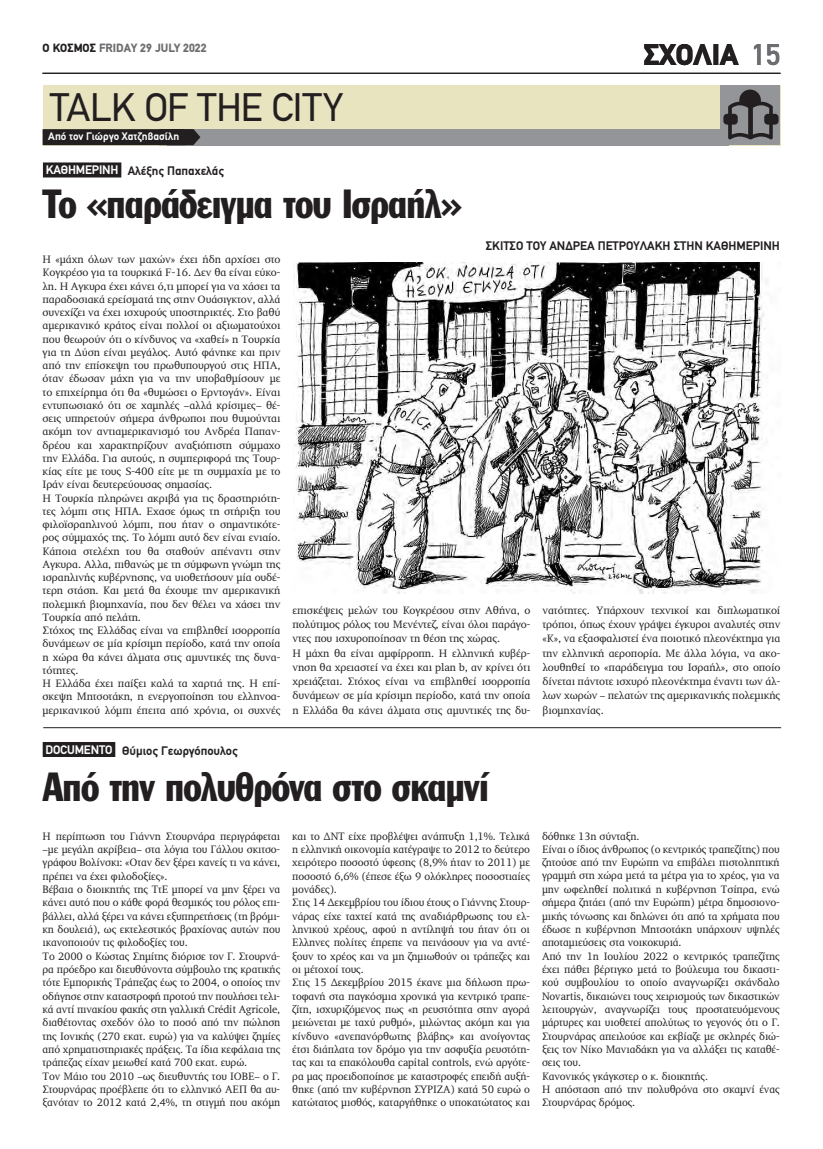
<style>
.page{position:relative;width:823px;height:1149px;background:#fff}
.page>*{position:absolute;margin:0;border:0;box-sizing:border-box;transform-origin:0 0}
.t1{font:40px "Franklin Gothic Greek Cond";letter-spacing:-.015em;color:#231f20}
.t2{font:40px "PF Din Text";letter-spacing:-.005em;color:#231f20}
.t3{font:900 30px "PF Din Text";color:#231f20}
.t4{font:500 30px "PF Din Text";color:#6c6d70}
.t5{font:700 12.5px "PF Din Text";color:#231f20}
.t6{font:700 12.5px "PF Din Text";letter-spacing:-.01em;color:#fff}
.t7{font:900 12px "PF Din Text";color:#6c6d70}
.t8{font:11px/13.3px "PF Diplomat";letter-spacing:-.01em;color:#231f20}
.t9{font:700 11px "PF Din Text";letter-spacing:.005em;color:#fff}
.s1{color:#231f20}
.s2{color:#fff}
</style>
<div class="page">
<hr style="left:43px;top:73px;width:737px;height:1px;background:#231f20">
<div style="left:43px;top:85px;width:737px;height:60px;background:#e8e4c0"></div>
<div style="left:167px;top:129px;width:561px;height:16px;background:#939598"></div>
<svg style="left:185px;top:129px;width:15px;height:16px"></svg>
<div style="left:43px;top:129px;width:142px;height:16px;background:#231f20"></div>
<div style="left:720px;top:85px;width:60px;height:60px;background:#939598"></div>
<svg style="left:723px;top:89px;width:55px;height:51px"></svg>
<div style="left:43px;top:162px;width:78px;height:15px;background:#231f20"></div>
<img style="left:294px;top:262px;width:473px;height:331px">
<div style="left:43px;top:741px;width:72px;height:15px;background:#231f20"></div>
<hr style="left:43px;top:727px;width:737px;height:1px;background:#231f20">
<p class="t7" style="left:43px;top:40px;width:165px"><span class="s1">Ο ΚΟΣΜΟΣ</span> FRIDAY 29 JULY 2022</p>
<h2 class="t3" style="left:643px;top:37px;width:96px">ΣΧΟΛΙΑ</h2>
<h1 class="t2" style="left:50px;top:84px;width:294px">TALK OF THE CITY</h1>
<p class="t9" style="left:48px;top:130px;width:132px">Από τον Γιώργο Χατζηβασίλη</p>
<p class="t6" style="left:46px;top:162px;width:74px">ΚΑΘΗΜΕΡΙΝΗ</p>
<h1 class="t1" style="left:43px;top:181px;width:420px">Το «παράδειγμα του Ισραήλ»</h1>
<p class="t5" style="left:128px;top:163px;width:98px">Αλέξης Παπαχελάς</p>
<h2 class="t4" style="left:751px;top:38px;width:30px">15</h2>
<p class="t8" style="left:43px;top:253px;width:239px">Η «μάχη όλων των μαχών» έχει ήδη αρχίσει στο Κογκρέσο για τα τουρκικά F-16. Δεν θα είναι εύκο&shy;λη. Η Αγκυρα έχει κάνει ό,τι μπορεί για να χάσει τα παραδοσιακά ερείσματά της στην Ουάσιγκτον, αλλά συνεχίζει να έχει ισχυρούς υποστηρικτές. Στο βαθύ αμερικανικό κράτος είναι πολλοί οι αξιωματούχοι που θεωρούν ότι ο κίνδυνος να «χαθεί» η Τουρκία για τη Δύση είναι μεγάλος. Αυτό φάνηκε και πριν από την επίσκεψη του πρωθυπουργού στις ΗΠΑ, όταν έδωσαν μάχη για να την υποβαθμίσουν με το επιχείρημα ότι θα «θυμώσει ο Ερντογάν». Είναι εντυπωσιακό ότι σε χαμηλές –αλλά κρίσιμες– θέ&shy;σεις υπηρετούν σήμερα άνθρωποι που θυμούνται ακόμη τον αντιαμερικανισμό του Ανδρέα Παπαν&shy;δρέου και χαρακτηρίζουν αναξιόπιστη σύμμαχο την Ελλάδα. Για αυτούς, η συμπεριφορά της Τουρ&shy;κίας είτε με τους S-400 είτε με τη συμμαχία με το Ιράν είναι δευτερεύουσας σημασίας.<br>Η Τουρκία πληρώνει ακριβά για τις δραστηριότη&shy;τες λόμπι στις ΗΠΑ. Εχασε όμως τη στήριξη του φιλοϊσραηλινού λόμπι, που ήταν ο σημαντικότε&shy;ρος σύμμαχός της. Το λόμπι αυτό δεν είναι ενιαίο.<br>Κάποια στελέχη του θα σταθούν απέναντι στην Αγκυρα. Αλλα, πιθανώς με τη σύμφωνη γνώμη της ισραηλινής κυβέρνησης, να υιοθετήσουν μία ουδέ&shy;τερη στάση. Και μετά θα έχουμε την αμερικανική πολεμική βιομηχανία, που δεν θέλει να χάσει την Τουρκία από πελάτη.<br>Στόχος της Ελλάδας είναι να επιβληθεί ισορροπία δυνάμεων σε μία κρίσιμη περίοδο, κατά την οποία η χώρα θα κάνει άλματα στις αμυντικές της δυνα&shy;τότητες.<br>Η Ελλάδα έχει παίξει καλά τα χαρτιά της. Η επί&shy;σκεψη Μητσοτάκη, η ενεργοποίηση του ελληνοα&shy;μερικανικού λόμπι έπειτα από χρόνια, οι συχνές</p>
<p class="t5" style="left:45px;top:743px;width:193px"><span class="s2">DOCUMENTO</span> Θύμιος Γεωργόπουλος</p>
<p class="t5" style="left:485px;top:238px;width:295px">ΣΚΙΤΣΟ ΤΟΥ ΑΝΔΡΕΑ ΠΕΤΡΟΥΛΑΚΗ ΣΤΗΝ ΚΑΘΗΜΕΡΙΝΗ</p>
<p class="t8" style="left:292px;top:603px;width:239px;line-height:14.2px">επισκέψεις μελών του Κογκρέσου στην Αθήνα, ο πολύτιμος ρόλος του Μενέντεζ, είναι όλοι παράγο&shy;ντες που ισχυροποίησαν τη θέση της χώρας.<br>Η μάχη θα είναι αμφίρροπη. Η ελληνική κυβέρ&shy;νηση θα χρειαστεί να έχει και plan b, αν κρίνει ότι χρειάζεται. Στόχος είναι να επιβληθεί ισορροπία δυνάμεων σε μία κρίσιμη περίοδο, κατά την οποία η Ελλάδα θα κάνει άλματα στις αμυντικές της δυ-</p>
<p class="t8" style="left:542px;top:603px;width:239px;line-height:14.2px;text-align:justify">νατότητες. Υπάρχουν τεχνικοί και διπλωματικοί τρόποι, όπως έχουν γράψει έγκυροι αναλυτές στην «Κ», να εξασφαλιστεί ένα ποιοτικό πλεονέκτημα για την ελληνική αεροπορία. Με άλλα λόγια, να ακο&shy;λουθηθεί το «παράδειγμα του Ισραήλ», στο οποίο δίνεται πάντοτε ισχυρό πλεονέκτημα έναντι των άλ&shy;λων χωρών – πελατών της αμερικανικής πολεμικής βιομηχανίας.</p>
<h1 class="t1" style="left:43px;top:763px;width:447px">Από την πολυθρόνα στο σκαμνί</h1>
<p class="t8" style="left:43px;top:829px;width:239px">Η περίπτωση του Γιάννη Στουρνάρα περιγράφεται –με μεγάλη ακρίβεια– στα λόγια του Γάλλου σκιτσο&shy;γράφου Βολίνσκι: «Οταν δεν ξέρει κανείς τι να κάνει, πρέπει να έχει φιλοδοξίες».<br>Βέβαια ο διοικητής της ΤτΕ μπορεί να μην ξέρει να κάνει αυτό που ο κάθε φορά θεσμικός του ρόλος επι&shy;βάλλει, αλλά ξέρει να κάνει εξυπηρετήσεις (τη βρόμι&shy;κη δουλειά), ως εκτελεστικός βραχίονας αυτών που ικανοποιούν τις φιλοδοξίες του.<br>Το 2000 ο Κώστας Σημίτης διόρισε τον Γ. Στουρνά&shy;ρα πρόεδρο και διευθύνοντα σύμβουλο της κρατικής τότε Εμπορικής Τράπεζας έως το 2004, ο οποίος την οδήγησε στην καταστροφή προτού την πουλήσει τελι&shy;κά αντί πινακίου φακής στη γαλλική Crédit Agricole, διαθέτοντας σχεδόν όλο το ποσό από την πώληση της Ιονικής (270 εκατ. ευρώ) για να καλύψει ζημίες από χρηματιστηριακές πράξεις. Τα ίδια κεφάλαια της τράπεζας είχαν μειωθεί κατά 700 εκατ. ευρώ.<br>Τον Μάιο του 2010 –ως διευθυντής του ΙΟΒΕ– ο Γ.<br>Στουρνάρας προέβλεπε ότι το ελληνικό ΑΕΠ θα αυ&shy;ξανόταν το 2012 κατά 2,4%, τη στιγμή που ακόμη</p>
<p class="t8" style="left:292px;top:829px;width:239px">και το ΔΝΤ είχε προβλέψει ανάπτυξη 1,1%. Τελικά η ελληνική οικονομία κατέγραψε το 2012 το δεύτερο χειρότερο ποσοστό ύφεσης (8,9% ήταν το 2011) με ποσοστό 6,6% (έπεσε έξω 9 ολόκληρες ποσοστιαίες μονάδες).<br>Στις 14 Δεκεμβρίου του ίδιου έτους ο Γιάννης Στουρ&shy;νάρας είχε ταχτεί κατά της αναδιάρθρωσης του ελ&shy;ληνικού χρέους, αφού η αντίληψή του ήταν ότι οι Ελληνες πολίτες έπρεπε να πεινάσουν για να αντέ&shy;ξουν το χρέος και να μη ζημιωθούν οι τράπεζες και οι μέτοχοί τους.<br>Στις 15 Δεκεμβρίου 2015 έκανε μια δήλωση πρω&shy;τοφανή στα παγκόσμια χρονικά για κεντρικό τραπε&shy;ζίτη, ισχυριζόμενος πως «η ρευστότητα στην αγορά μειώνεται με ταχύ ρυθμό», μιλώντας ακόμη και για κίνδυνο «ανεπανόρθωτης βλάβης» και ανοίγοντας έτσι διάπλατα τον δρόμο για την ασφυξία ρευστότη&shy;τας και τα επακόλουθα capital controls, ενώ αργότε&shy;ρα μας προειδοποίησε με καταστροφές επειδή αυξή&shy;θηκε (από την κυβέρνηση ΣΥΡΙΖΑ) κατά 50 ευρώ ο κατώτατος μισθός, καταργήθηκε ο υποκατώτατος και</p>
<p class="t8" style="left:541px;top:829px;width:239px">δόθηκε 13η σύνταξη.<br>Είναι ο ίδιος άνθρωπος (ο κεντρικός τραπεζίτης) που ζητούσε από την Ευρώπη να επιβάλει πιστοληπτική γραμμή στη χώρα μετά τα μέτρα για το χρέος, για να μην ωφεληθεί πολιτικά η κυβέρνηση Τσίπρα, ενώ σήμερα ζητάει (από την Ευρώπη) μέτρα δημοσιονο&shy;μικής τόνωσης και δηλώνει ότι από τα χρήματα που έδωσε η κυβέρνηση Μητσοτάκη υπάρχουν υψηλές αποταμιεύσεις στα νοικοκυριά.<br>Από την 1η Ιουλίου 2022 ο κεντρικός τραπεζίτης έχει πάθει βέρτιγκο μετά το βούλευμα του δικαστι&shy;κού συμβουλίου το οποίο αναγνωρίζει σκάνδαλο Novartis, δικαιώνει τους χειρισμούς των δικαστικών λειτουργών, αναγνωρίζει τους προστατευόμενους μάρτυρες και υιοθετεί απολύτως το γεγονός ότι ο Γ.<br>Στουρνάρας απειλούσε και εκβίαζε με σκληρές διώ&shy;ξεις τον Νίκο Μανιαδάκη για να αλλάξει τις καταθέ&shy;σεις του.<br>Κανονικός γκάγκστερ ο κ. διοικητής.<br>Η απόσταση από την πολυθρόνα στο σκαμνί ένας Στουρνάρας δρόμος.</p>
</div>
